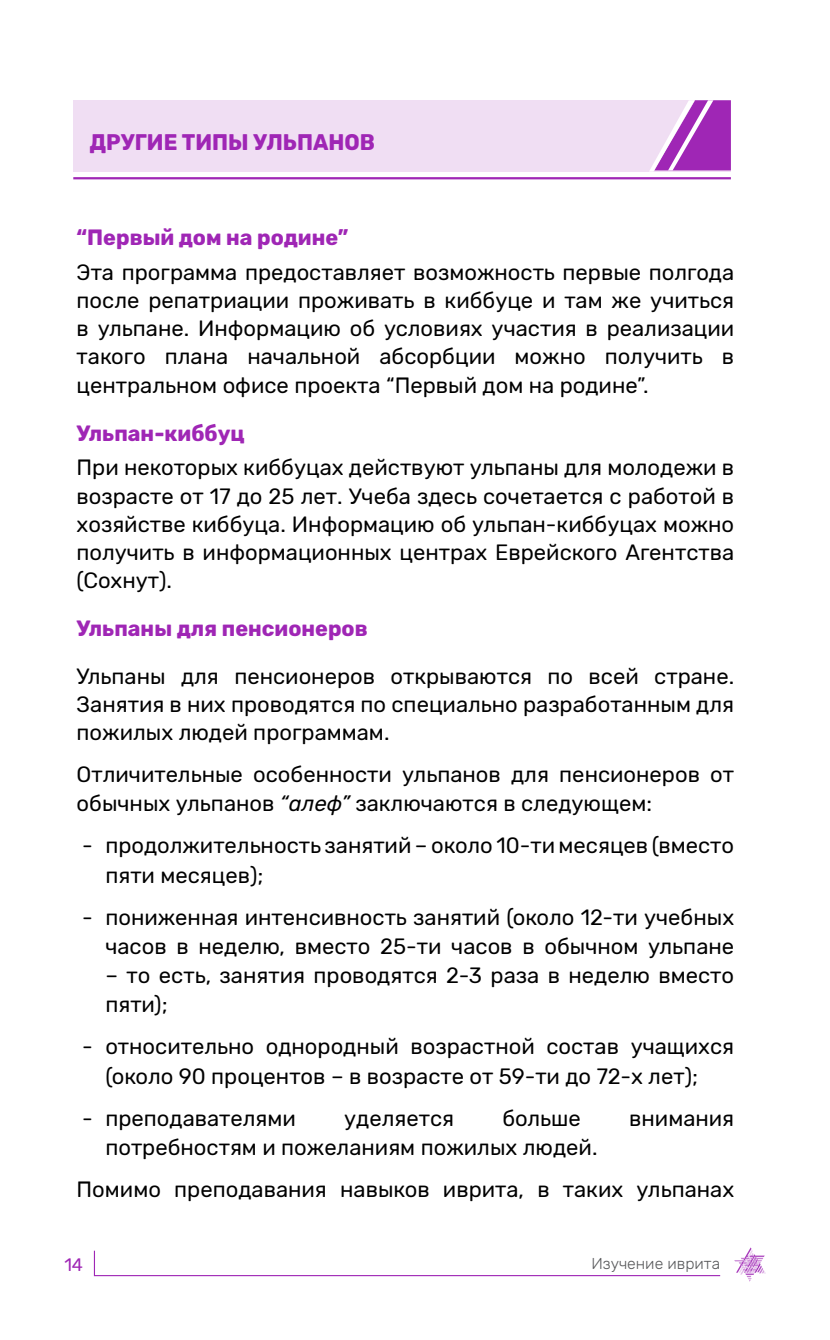
<style>
.page{position:relative;width:830px;height:1340px;background:#fff}
.page>*{position:absolute;margin:0;border:0;box-sizing:border-box;transform-origin:0 0}
.t1{font:700 22.5px "Rubik";color:#9f26b5;scale:.95 1}
.t2{font:22.05px/28.1px "Rubik";color:#000}
.t3{font:700 22.05px "Rubik";color:#9f26b5}
.t4{font:18px "Rubik";color:#9f26b5}
.t5{font:300 15.75px "Rubik";color:#58595b}
.s1{font-style:italic}
</style>
<div class="page">
<svg style="left:93px;top:1250px;width:628px;height:26px"></svg>
<svg style="left:734px;top:1247px;width:31px;height:34px"></svg>
<div style="left:73px;top:100px;width:657px;height:71px;background:#f0def3"></div>
<hr style="left:73px;top:177px;width:657px;height:2px;background:#9f26b5">
<svg style="left:649px;top:100px;width:81px;height:71px"></svg>
<p class="t1" style="left:89px;top:129px;width:299px">ДРУГИЕ ТИПЫ УЛЬПАНОВ</p>
<p class="t3" style="left:77px;top:225px;width:273px">“Первый дом на родине”</p>
<p class="t2" style="left:77px;top:259px;width:658px;text-align:justify">Эта программа предоставляет возможность первые полгода после репатриации проживать в киббуце и там же учиться в ульпане. Информацию об условиях участия в реализации такого плана начальной абсорбции можно получить в центральном офисе проекта “Первый дом на родине”.</p>
<p class="t3" style="left:77px;top:420px;width:169px">Ульпан-киббуц</p>
<p class="t2" style="left:77px;top:454px;width:659px;text-align:justify">При некоторых киббуцах действуют ульпаны для молодежи в возрасте от 17 до 25 лет. Учеба здесь сочетается с работой в хозяйстве киббуца. Информацию об ульпан-киббуцах можно получить в информационных центрах Еврейского Агентства (Сохнут).</p>
<p class="t3" style="left:77px;top:616px;width:292px">Ульпаны для пенсионеров</p>
<p class="t2" style="left:77px;top:662px;width:658px;text-align:justify">Ульпаны для пенсионеров открываются по всей стране.<br>Занятия в них проводятся по специально разработанным для пожилых людей программам.</p>
<p class="t2" style="left:77px;top:760px;width:658px;line-height:29.2px">Отличительные особенности ульпанов для пенсионеров от обычных ульпанов <span class="s1">“алеф”</span> заключаются в следующем:</p>
<p class="t2" style="left:105px;top:831px;width:630px;line-height:29.2px;text-indent:-23px">- продолжительность занятий – около 10-ти месяцев (вместо пяти месяцев);</p>
<p class="t2" style="left:82px;top:902px;width:653px;line-height:29.2px;text-align:right">- пониженная интенсивность занятий (около 12-ти учебных часов в неделю, вместо 25-ти часов в обычном ульпане</p>
<p class="t2" style="left:105px;top:961px;width:630px;line-height:29.2px">– то есть, занятия проводятся 2-3 раза в неделю вместо пяти);</p>
<p class="t2" style="left:82px;top:1032px;width:653px;line-height:29.2px;text-align:center">- относительно однородный возрастной состав учащихся (около 90 процентов – в возрасте от 59-ти до 72-х лет);</p>
<p class="t2" style="left:82px;top:1104px;width:215px">- преподавателями</p>
<p class="t2" style="left:344px;top:1104px;width:111px">уделяется</p>
<p class="t2" style="left:502px;top:1104px;width:80px">больше</p>
<p class="t2" style="left:629px;top:1104px;width:106px">внимания</p>
<p class="t2" style="left:77px;top:1126px;width:658px;line-height:42.1px;text-indent:29px">потребностям и пожеланиям пожилых людей.<br>Помимо преподавания навыков иврита, в таких ульпанах</p>
<p class="t4" style="left:64px;top:1254px;width:20px">14</p>
<p class="t5" style="left:591px;top:1254px;width:130px">Изучение иврита</p>
</div>
